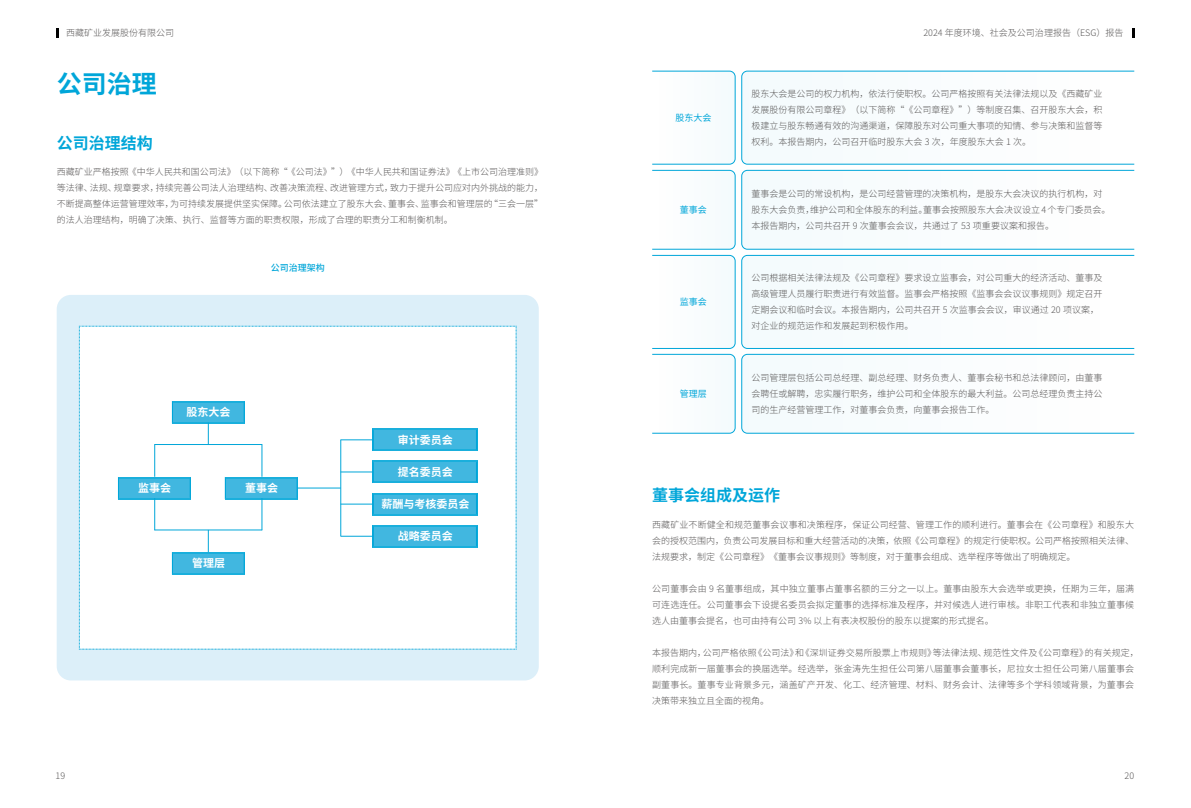
<style>
.page{position:relative;width:1191px;height:808px;background:#fff}
.page>*{position:absolute;margin:0;border:0;box-sizing:border-box;transform-origin:0 0}
.t1{font:700 25px "Source Han Sans CN";color:#00a6d9}
.t2{font:700 16px "Source Han Sans CN";color:#00a6d9}
.t3{font:700 11px "Source Han Sans CN";color:#fff}
.t4{font:300 9px/16px "Source Han Sans CN";color:#595757;text-align:justify}
.t5{font:9px "Source Han Sans CN";color:#00a6d9}
.t6{font:500 9px "Source Han Sans CN";color:#00a6d9}
</style>
<div class="page">
<svg style="left:57px;top:28px;width:2px;height:9px"></svg>
<svg style="left:1132px;top:28px;width:2px;height:9px"></svg>
<svg style="left:652px;top:71px;width:83px;height:363px"></svg>
<svg style="left:741px;top:71px;width:393px;height:363px"></svg>
<div style="left:57px;top:295px;width:482px;height:385px;background:#dceff9;border-radius:14px"></div>
<svg style="left:79px;top:326px;width:438px;height:324px;background:#e5f5fa"></svg>
<hr style="left:340px;top:440px;width:1px;height:96px;background:#00a6d9">
<p class="t4" style="left:66px;top:25px;width:110px">西藏矿业发展股份有限公司</p>
<p class="t4" style="left:923px;top:25px;width:201px">2024 年度环境、社会及公司治理报告（ESG）报告</p>
<h1 class="t1" style="left:57px;top:71px;width:101px">公司治理</h1>
<p class="t4" style="left:751px;top:86px;width:353px">股东大会是公司的权力机构，依法行使职权。公司严格按照有关法律法规以及《西藏矿业发展股份有限公司章程》（以下简称“《公司章程》”）等制度召集、召开股东大会，积极建立与股东畅通有效的沟通渠道，保障股东对公司重大事项的知情、参与决策和监督等权利。本报告期内，公司召开临时股东大会 3 次，年度股东大会 1 次。</p>
<p class="t5" style="left:675px;top:113px;width:37px">股东大会</p>
<h2 class="t2" style="left:57px;top:135px;width:97px">公司治理结构</h2>
<p class="t4" style="left:57px;top:164px;width:488px">西藏矿业严格按照《中华人民共和国公司法》（以下简称“《公司法》”）《中华人民共和国证券法》《上市公司治理准则》等法律、法规、规章要求，持续完善公司法人治理结构、改善决策流程、改进管理方式，致力于提升公司应对内外挑战的能力，不断提高整体运营管理效率，为可持续发展提供坚实保障。公司依法建立了股东大会、董事会、监事会和管理层的“三会一层”的法人治理结构，明确了决策、执行、监督等方面的职责权限，形成了合理的职责分工和制衡机制。</p>
<p class="t6" style="left:271px;top:262px;width:55px">公司治理架构</p>
<p class="t3" style="left:187px;top:406px;width:45px">股东大会</p>
<p class="t3" style="left:138px;top:482px;width:34px">监事会</p>
<p class="t3" style="left:245px;top:482px;width:34px">董事会</p>
<p class="t3" style="left:192px;top:557px;width:34px">管理层</p>
<p class="t3" style="left:398px;top:434px;width:56px">审计委员会</p>
<p class="t3" style="left:398px;top:466px;width:56px">提名委员会</p>
<p class="t3" style="left:381px;top:498px;width:89px">薪酬与考核委员会</p>
<p class="t3" style="left:398px;top:530px;width:56px">战略委员会</p>
<p class="t5" style="left:680px;top:205px;width:28px">董事会</p>
<p class="t5" style="left:680px;top:297px;width:28px">监事会</p>
<p class="t5" style="left:680px;top:389px;width:28px">管理层</p>
<p class="t4" style="left:751px;top:186px;width:360px;text-align:left">董事会是公司的常设机构，是公司经营管理的决策机构，是股东大会决议的执行机构，对股东大会负责，维护公司和全体股东的利益。董事会按照股东大会决议设立 4个专门委员会。本报告期内，公司共召开 9 次董事会会议，共通过了 53 项重要议案和报告。</p>
<p class="t4" style="left:751px;top:270px;width:353px;text-align:left">公司根据相关法律法规及《公司章程》要求设立监事会，对公司重大的经济活动、董事及高级管理人员履行职责进行有效监督。监事会严格按照《监事会会议议事规则》规定召开定期会议和临时会议。本报告期内，公司共召开 5 次监事会会议，审议通过 20 项议案，对企业的规范运作和发展起到积极作用。</p>
<p class="t4" style="left:751px;top:370px;width:353px">公司管理层包括公司总经理、副总经理、财务负责人、董事会秘书和总法律顾问，由董事会聘任或解聘，忠实履行职务，维护公司和全体股东的最大利益。公司总经理负责主持公司的生产经营管理工作，对董事会负责，向董事会报告工作。</p>
<h2 class="t2" style="left:652px;top:487px;width:129px">董事会组成及运作</h2>
<p class="t4" style="left:652px;top:516px;width:483px">西藏矿业不断健全和规范董事会议事和决策程序，保证公司经营、管理工作的顺利进行。董事会在《公司章程》和股东大会的授权范围内，负责公司发展目标和重大经营活动的决策，依照《公司章程》的规定行使职权。公司严格按照相关法律、法规要求，制定《公司章程》《董事会议事规则》等制度，对于董事会组成、选举程序等做出了明确规定。</p>
<p class="t4" style="left:652px;top:580px;width:483px">公司董事会由 9 名董事组成，其中独立董事占董事名额的三分之一以上。董事由股东大会选举或更换，任期为三年，届满可连选连任。公司董事会下设提名委员会拟定董事的选择标准及程序，并对候选人进行审核。非职工代表和非独立董事候选人由董事会提名，也可由持有公司 3% 以上有表决权股份的股东以提案的形式提名。</p>
<p class="t4" style="left:652px;top:644px;width:488px;text-align:left">本报告期内，公司严格依照《公司法》和《深圳证券交易所股票上市规则》等法律法规、规范性文件及《公司章程》的有关规定，顺利完成新一届董事会的换届选举。经选举，张金涛先生担任公司第八届董事会董事长，尼拉女士担任公司第八届董事会副董事长。董事专业背景多元，涵盖矿产开发、化工、经济管理、材料、财务会计、法律等多个学科领域背景，为董事会决策带来独立且全面的视角。</p>
<p class="t4" style="left:56px;top:767px;width:11px">19</p>
<p class="t4" style="left:1124px;top:767px;width:11px">20</p>
</div>
